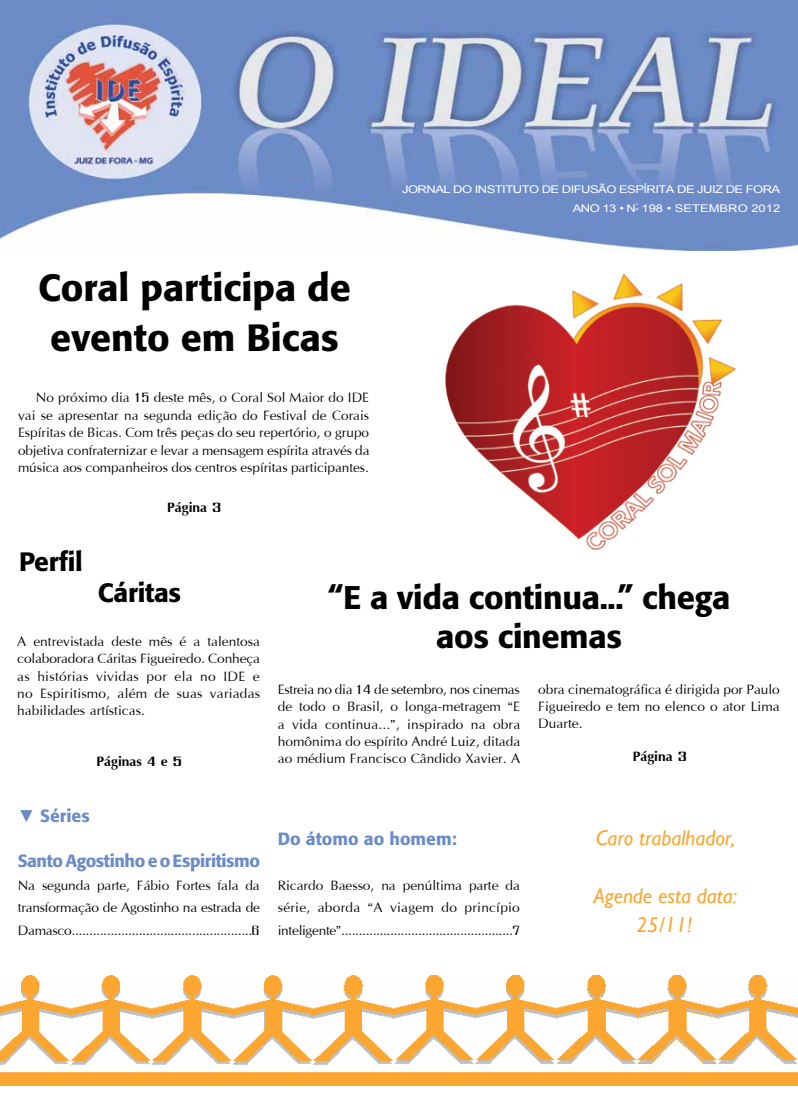
<style>
.page{position:relative;width:798px;height:1099px;background:#fff}
.page>*{position:absolute;margin:0;border:0;box-sizing:border-box;transform-origin:0 0}
.t1{font:500 37.5px/50px "Formata";color:#000;text-align:center}
.t2{font:500 32.5px/39px "Formata";letter-spacing:-.01em;color:#000;text-align:center}
.t3{font:500 26.25px "Formata";letter-spacing:-.01em;color:#000}
.t4{font:21.25px/17.2px "Iris UPC";color:#000;text-align:justify}
.t5{font:italic 21.25px/28.8px "Gill Sans";color:#fba631;text-align:center}
.t6{font:21.25px "Iris UPC Bold";color:#000}
.t7{font:500 17.5px "Formata";letter-spacing:-.025em;color:#6c8cc7}
.t8{font:500 17.5px "Formata";color:#6c8cc7}
.t9{font:10.62px/18.8px "Arial";letter-spacing:-.04em;color:#fff;text-align:right;scale:1.22 1}
.s1{font-family:"Arial";font-weight:400;color:#6b8bc7}
</style>
<div class="page">
<img style="left:445px;top:273px;width:292px;height:277px">
<img style="left:0;top:0;width:797px;height:251px">
<img style="left:0;top:975px;width:797px;height:110px">
<h1 class="t1" style="left:38px;top:262px;width:314px">Coral participa de evento em Bicas</h1>
<p class="t4" style="left:18px;top:388px;width:353px;text-indent:18px">No próximo dia 15 deste mês, o Coral Sol Maior do IDE vai se apresentar na segunda edição do Festival de Corais Espíritas de Bicas. Com três peças do seu repertório, o grupo objetiva confraternizar e levar a mensagem espírita através da música aos companheiros dos centros espíritas participantes.</p>
<p class="t6" style="left:167px;top:492px;width:56px">Página 3</p>
<p class="t3" style="left:19px;top:545px;width:65px">Perfil</p>
<p class="t9" style="left:402px;top:180px;width:311px">JORNAL DO INSTITUTO DE DIFUSÃO ESPÍRITA DE JUIZ DE FORA<br>ANO 13 • N<sup>°</sup> 198 • SETEMBRO 2012</p>
<p class="t3" style="left:98px;top:576px;width:85px">Cáritas</p>
<p class="t4" style="left:17px;top:632px;width:244px">A entrevistada deste mês é a talentosa colaboradora Cáritas Figueiredo. Conheça as histórias vividas por ela no IDE e no Espiritismo, além de suas variadas habilidades artísticas.</p>
<p class="t6" style="left:96px;top:745px;width:87px">Páginas 4 e 5</p>
<p class="t7" style="left:18px;top:805px;width:74px"><span class="s1">▼</span> Séries</p>
<p class="t7" style="left:18px;top:850px;width:244px">Santo Agostinho e o Espiritismo</p>
<p class="t4" style="left:18px;top:873px;width:244px;line-height:22.5px">Na segunda parte, Fábio Fortes fala da transformação de Agostinho na estrada de Damasco...................................................6</p>
<h2 class="t2" style="left:327px;top:577px;width:404px">“E a vida continua...” chega aos cinemas</h2>
<p class="t4" style="left:278px;top:679px;width:244px">Estreia no dia 14 de setembro, nos cinemas de todo o Brasil, o longa-metragem “E a vida continua...”, inspirado na obra homônima do espírito André Luiz, ditada ao médium Francisco Cândido Xavier. A</p>
<p class="t4" style="left:538px;top:679px;width:243px">obra cinematográfica é dirigida por Paulo Figueiredo e tem no elenco o ator Lima Duarte.</p>
<p class="t6" style="left:632px;top:741px;width:56px">Página 3</p>
<p class="t8" style="left:278px;top:827px;width:180px">Do átomo ao homem:</p>
<p class="t4" style="left:278px;top:872px;width:244px;line-height:22.5px">Ricardo Baesso, na penúltima parte da série, aborda “A viagem do princípio inteligente”.................................................7</p>
<p class="t5" style="left:595px;top:824px;width:140px">Caro trabalhador,</p>
<p class="t5" style="left:593px;top:881px;width:145px">Agende esta data:<br>25/11!</p>
</div>
